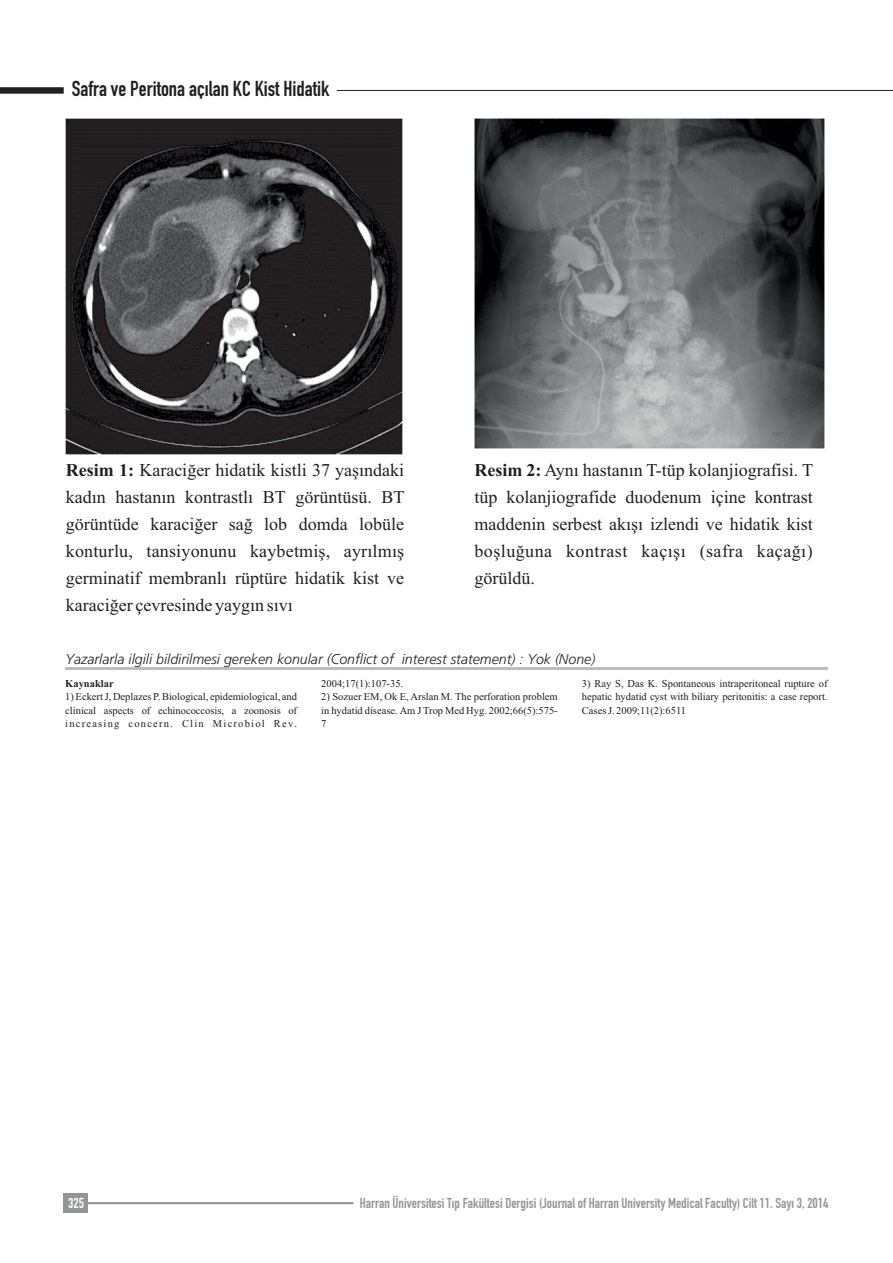
<style>
.page{position:relative;width:893px;height:1263px;background:#fff}
.page>*{position:absolute;margin:0;border:0;box-sizing:border-box;transform-origin:0 0}
.t1{font:21.3px "DIN Engsbek Alternate";color:#231f20}
.t2{font:18px/27px "Times New Roman";color:#231f20;text-align:justify}
.t3{font:14.25px "DIN Engsbek Alternate";color:#939598}
.t4{font:italic 300 14.25px "Frutiger CE";color:#231f20}
.t5{font:14.25px "DIN Engsbek Alternate";color:#fff}
.t6{font:10.5px/13.5px "Times New Roman";color:#231f20;text-align:justify}
.t7{font:700 10.5px "Times New Roman";color:#231f20}
.s1{font-weight:700}
.s2{font-family:"Calibri"}
</style>
<div class="page">
<img style="left:66px;top:118px;width:337px;height:337px">
<img style="left:474px;top:118px;width:350px;height:330px">
<hr style="left:65px;top:667px;width:763px;height:3px;background:#bcbdc0">
<svg style="left:0;top:87px;width:64px;height:7px"></svg>
<hr style="left:337px;top:90px;width:556px;height:1px;background:#231f20">
<div style="left:64px;top:1193px;width:24px;height:20px;background:#939598"></div>
<hr style="left:86px;top:1202px;width:267px;height:2px;background:#939598">
<p class="t1" style="left:72px;top:81px;width:259px">Safra ve Peritona açılan KC Kist Hidatik</p>
<p class="t2" style="left:66px;top:459px;width:340px"><span class="s1">Resim 1:</span> Karaciğer hidatik kistli 37 yaşındaki kadın hastanın kontrastlı BT görüntüsü. BT görüntüde karaciğer sağ lob domda lobüle konturlu, tansiyonunu kaybetmiş, ayrılmış germinatif membranlı rüptüre hidatik kist ve karaciğer çevresinde yaygın sıvı</p>
<p class="t2" style="left:474px;top:459px;width:340px"><span class="s1">Resim 2:</span> Aynı hastanın T-tüp kolanjiografisi. T tüp kolanjiografide duodenum içine kontrast maddenin serbest akışı izlendi ve hidatik kist boşluğuna kontrast kaçışı (safra kaçağı) görüldü.</p>
<p class="t4" style="left:65px;top:653px;width:531px">Yazarlarla ilgili bildirilmesi gereken konular (Conflict of interest statement) : Yok (None)</p>
<p class="t7" style="left:65px;top:679px;width:50px">Kaynaklar</p>
<p class="t6" style="left:65px;top:691px;width:233px">1) Eckert J, Deplazes P. Biological, epidemiological, and clinical aspects of echinococcosis, a zoonosis of increasing concern. Clin Microbiol Rev<span class="s2">.</span></p>
<p class="t6" style="left:321px;top:677px;width:83px">2004;17(1):107-35.</p>
<p class="t6" style="left:321px;top:691px;width:238px">2) Sozuer EM, Ok E, Arslan M. The perforation problem in hydatid disease. Am J Trop Med Hyg. 2002;66(5):575- 7</p>
<p class="t6" style="left:582px;top:677px;width:247px">3) Ray S, Das K. Spontaneous intraperitoneal rupture of hepatic hydatid cyst with biliary peritonitis: a case report.<br>Cases J. 2009;11(2):6511</p>
<p class="t5" style="left:68px;top:1198px;width:17px">325</p>
<p class="t3" style="left:360px;top:1198px;width:470px">Harran Üniversitesi Tıp Fakültesi Dergisi (Journal of Harran University Medical Faculty) Cilt 11. Sayı 3, 2014</p>
</div>
